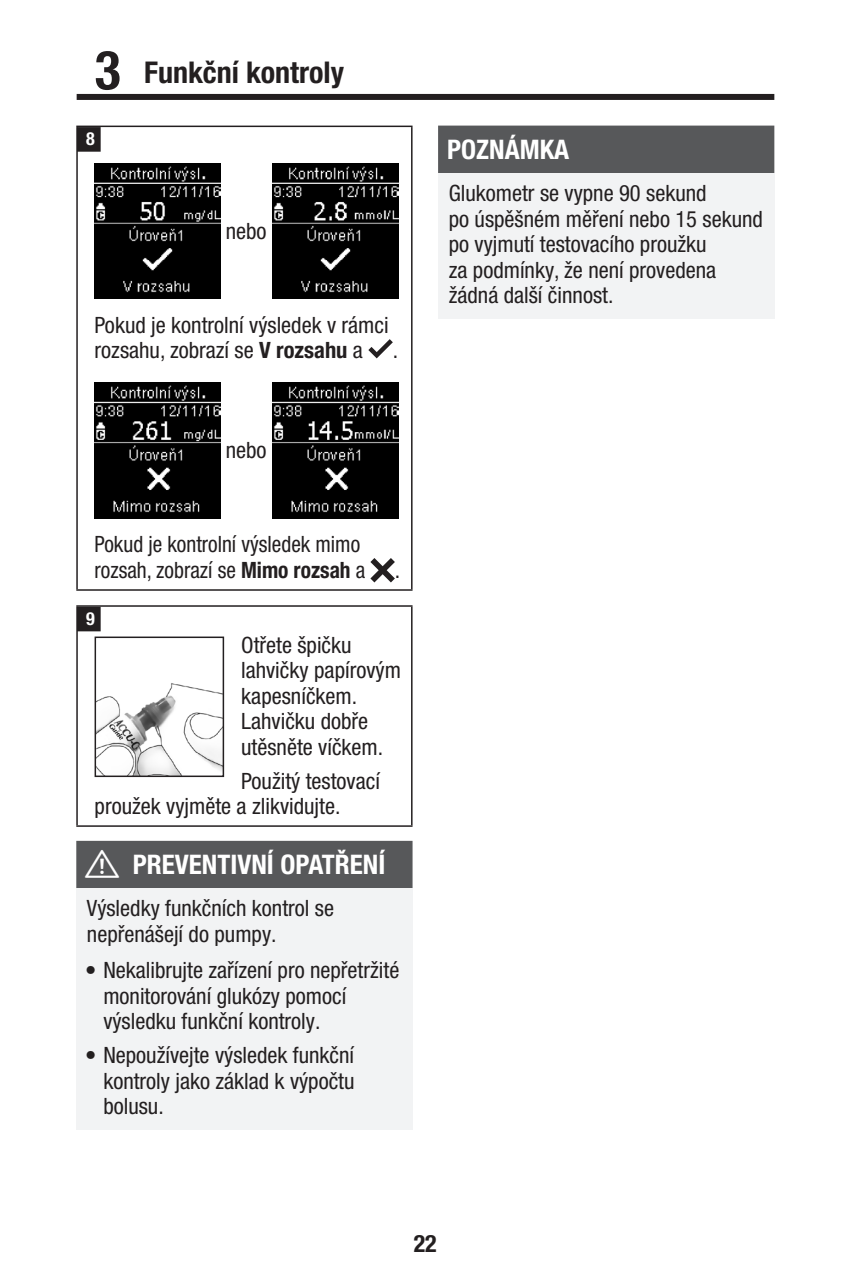
<style>
.page{position:relative;width:850px;height:1278px;background:#fff}
.page>*{position:absolute;margin:0;border:0;box-sizing:border-box;transform-origin:0 0}
.t1{font:700 condensed 30px "Helvetica Neue LTW1 G";color:#231f20}
.t2{font:700 condensed 27px "Helvetica Neue LTW1 G";color:#fff}
.t3{font:700 condensed 24px "Helvetica Neue LTW1 G";color:#231f20}
.t4{font:condensed 22.5px/25.5px "Helvetica Neue LTW1 G";color:#231f20}
.t5{font:condensed 22.5px/25.5px "Helvetica Neue LTW1 G";color:#231f20;scale:.95 1}
.t6{font:700 condensed 18px "Helvetica Neue LTW1 G";color:#fff}
.s1{font-size:54px}
.s2{font-weight:700}
.s3{font-family:"Labeling Font V";font-weight:400;font-stretch:normal}
</style>
<div class="page">
<div style="left:77px;top:94px;width:697px;height:6px;background:#231f20"></div>
<div style="left:76px;top:841px;width:336px;height:60px;background:#57585a"></div>
<div style="left:76px;top:888px;width:336px;height:68px;background:#f2f3f4"></div>
<div style="left:76px;top:950px;width:336px;height:94px;background:#f2f3f4"></div>
<div style="left:76px;top:1035px;width:336px;height:94px;background:#f2f3f4"></div>
<hr style="left:76px;top:126px;width:336px;height:1px;background:#231f20">
<hr style="left:76px;top:127px;width:2px;height:462px;background:#231f20">
<hr style="left:411px;top:127px;width:1px;height:462px;background:#231f20">
<hr style="left:76px;top:589px;width:336px;height:2px;background:#231f20">
<div style="left:78px;top:127px;width:23px;height:25px;background:#231f20"></div>
<img style="left:94px;top:163px;width:126px;height:136px">
<img style="left:272px;top:163px;width:126px;height:136px">
<svg style="left:368px;top:339px;width:24px;height:19px"></svg>
<img style="left:94px;top:383px;width:126px;height:135px">
<img style="left:272px;top:383px;width:126px;height:135px">
<svg style="left:370px;top:558px;width:25px;height:24px"></svg>
<hr style="left:76px;top:605px;width:336px;height:2px;background:#231f20">
<hr style="left:76px;top:607px;width:2px;height:218px;background:#231f20">
<hr style="left:411px;top:607px;width:1px;height:218px;background:#231f20">
<hr style="left:76px;top:825px;width:336px;height:2px;background:#231f20">
<div style="left:78px;top:607px;width:23px;height:24px;background:#231f20"></div>
<img style="left:97px;top:683px;width:124px;height:91px">
<div style="left:94px;top:636px;width:130px;height:141px;border:2px solid #231f20"></div>
<div style="left:438px;top:126px;width:336px;height:60px;background:#57585a"></div>
<div style="left:438px;top:173px;width:336px;height:145px;background:#f2f3f4"></div>
<h1 class="t1" style="left:95px;top:54px;width:251px"><span class="s1">3</span> Funkční kontroly</h1>
<p class="t6" style="left:86px;top:128px;width:10px">8</p>
<p class="t4" style="left:225px;top:218px;width:42px">nebo</p>
<p class="t4" style="left:94px;top:312px;width:295px">Pokud je kontrolní výsledek v rámci rozsahu, zobrazí se <span class="s2">V rozsahu</span> a</p>
<p class="t4" style="left:392px;top:338px;width:7px">.</p>
<p class="t4" style="left:225px;top:438px;width:42px">nebo</p>
<p class="t5" style="left:94px;top:532px;width:286px">Pokud je kontrolní výsledek mimo rozsah, zobrazí se <span class="s2">Mimo rozsah</span> a</p>
<p class="t6" style="left:86px;top:607px;width:10px">9</p>
<p class="t4" style="left:395px;top:557px;width:7px">.</p>
<p class="t4" style="left:241px;top:632px;width:161px">Otřete špičku lahvičky papírovým kapesníčkem.<br>Lahvičku dobře utěsněte víčkem.</p>
<p class="t4" style="left:94px;top:768px;width:287px;text-indent:146px">Použitý testovací proužek vyjměte a zlikvidujte.</p>
<p class="t2" style="left:85px;top:848px;width:301px"><span class="s3">w</span> PREVENTIVNÍ OPATŘENÍ</p>
<p class="t4" style="left:87px;top:895px;width:248px">Výsledky funkčních kontrol se nepřenášejí do pumpy.</p>
<p class="t4" style="left:103px;top:957px;width:297px;text-indent:-18px">• Nekalibrujte zařízení pro nepřetržité monitorování glukózy pomocí výsledku funkční kontroly.</p>
<p class="t4" style="left:103px;top:1042px;width:252px;text-align:justify;text-indent:-18px">• Nepoužívejte výsledek funkční kontroly jako základ k výpočtu bolusu.</p>
<p class="t2" style="left:447px;top:133px;width:124px">POZNÁMKA</p>
<p class="t4" style="left:448px;top:180px;width:315px">Glukometr se vypne 90 sekund<br>po úspěšném měření nebo 15 sekund po vyjmutí testovacího proužku<br>za podmínky, že není provedena žádná další činnost.</p>
<p class="t3" style="left:413px;top:1228px;width:25px">22</p>
</div>
